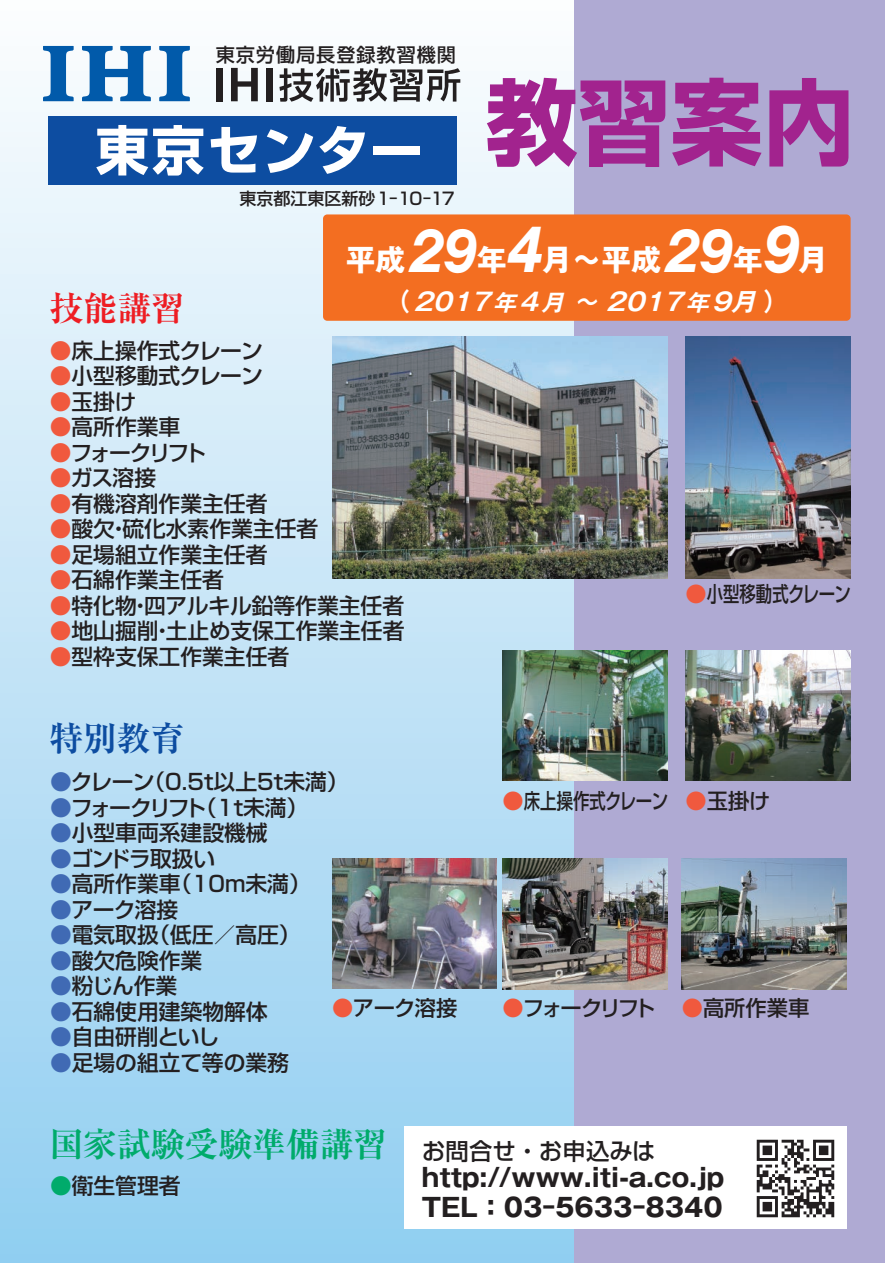
<style>
.page{position:relative;width:885px;height:1263px;background:#fff}
.page>*{position:absolute;margin:0;border:0;box-sizing:border-box;transform-origin:0 0}
.t1{font:700 53.1px "Shin Go Pro";letter-spacing:.03em;color:#fff}
.t2{font:700 33.9px "Ryumin Pro";letter-spacing:-.005em;color:#00ab6b}
.t3{font:700 33.9px "Ryumin Pro";color:#0d4da1}
.t4{font:700 33.9px "Ryumin Pro";color:#ee1d23}
.t5{font:700 29.7px "Gothic MB101 Pro";color:#fff}
.t6{font:700 25.5px/29.7px "Gothic MB101 Pro";color:#231f20}
.t7{font:italic 700 24.45px "Gothic MB101 Pro De";color:#fff}
.t8{font:500 23.4px "Shin Go Pro";color:#231f20}
.t9{font:500 21.75px "Shin Go Pro";color:#231f20}
.t10{font:500 21.75px "Shin Go Pro";letter-spacing:-.13em;color:#231f20}
.t11{font:500 21.75px "Shin Go Pro";letter-spacing:-.07em;color:#231f20}
.t12{font:500 21.75px "Shin Go Pro";letter-spacing:-.04em;color:#231f20}
.t13{font:500 21.75px "Shin Go Pro";letter-spacing:-.03em;color:#231f20}
.t14{font:500 21.3px "Shin Go Pro";letter-spacing:-.005em;color:#231f20;scale:.77 1}
.t15{font:500 21.3px "Shin Go Pro";letter-spacing:-.07em;color:#231f20}
.t16{font:500 21.3px "Shin Go Pro";letter-spacing:-.025em;color:#231f20;scale:.77 1}
.t17{font:500 21.3px "Shin Go Pro";letter-spacing:-.025em;color:#231f20}
.t18{font:500 19.2px "Shin Go Pro";letter-spacing:.05em;color:#231f20}
.t19{font:500 16.95px "Shin Go Pro";color:#231f20}
.s1{font-size:53.1px}
.s2{font-size:57.45px}
.s3{font-style:normal;font-size:25.5px}
.s4{font-size:22.5px}
.s5{color:#f0593e}
.s6{color:#406ab4}
.s7{color:#00ab6b}
</style>
<div class="page">
<div style="left:0;top:0;width:573px;height:1263px;background:linear-gradient(to bottom,#f9fbfd,#91cef1)"></div>
<div style="left:573px;top:0;width:311px;height:1263px;background:#afaad3"></div>
<img style="left:332px;top:337px;width:335px;height:242px">
<img style="left:685px;top:337px;width:165px;height:242px">
<img style="left:685px;top:650px;width:165px;height:131px">
<img style="left:502px;top:650px;width:165px;height:131px">
<img style="left:681px;top:858px;width:165px;height:131px">
<img style="left:502px;top:858px;width:165px;height:131px">
<img style="left:332px;top:858px;width:164px;height:131px">
<div style="left:404px;top:1126px;width:442px;height:103px;background:#fff"></div>
<div style="left:323px;top:214px;width:527px;height:107px;background:#f36e21;border-radius:4px"></div>
<div style="left:216px;top:68px;width:6px;height:33px;background:#231f20"></div>
<svg style="left:231px;top:68px;width:27px;height:33px"></svg>
<div style="left:266px;top:68px;width:7px;height:33px;background:#231f20"></div>
<svg style="left:279px;top:68px;width:181px;height:34px"></svg>
<svg style="left:43px;top:46px;width:31px;height:55px"></svg>
<svg style="left:82px;top:46px;width:69px;height:55px"></svg>
<svg style="left:159px;top:46px;width:31px;height:55px"></svg>
<div style="left:49px;top:117px;width:408px;height:68px;background:#0d4da1"></div>
<svg style="left:487px;top:78px;width:178px;height:89px"></svg>
<svg style="left:672px;top:78px;width:89px;height:89px"></svg>
<svg style="left:769px;top:78px;width:79px;height:89px"></svg>
<img style="left:756px;top:1139px;width:78px;height:78px">
<p class="t18" style="left:216px;top:39px;width:242px">東京労働局長登録教習機関</p>
<h1 class="t1" style="left:96px;top:108px;width:329px">東京センター</h1>
<h2 class="t4" style="left:50px;top:281px;width:137px">技能講習</h2>
<p class="t19" style="left:239px;top:185px;width:217px">東京都江東区新砂1-10-17</p>
<h3 class="t5" style="left:346px;top:235px;width:483px">平成<span class="s1">29</span>年<span class="s2">4</span>月～平成<span class="s1">29</span>年<span class="s2">9</span>月</h3>
<p class="t7" style="left:385px;top:281px;width:405px"><span class="s3">（</span> 2017<span class="s4">年</span>4<span class="s4">月</span>～ 2017<span class="s4">年</span>9月<span class="s3">）</span></p>
<p class="t9" style="left:50px;top:333px;width:215px"><span class="s5">●</span>床上操作式クレーン</p>
<p class="t9" style="left:50px;top:358px;width:215px"><span class="s5">●</span>小型移動式クレーン</p>
<p class="t9" style="left:50px;top:384px;width:88px"><span class="s5">●</span>玉掛け</p>
<p class="t9" style="left:50px;top:409px;width:132px"><span class="s5">●</span>高所作業車</p>
<p class="t10" style="left:50px;top:435px;width:158px"><span class="s5">●</span>フォークリフト</p>
<p class="t9" style="left:50px;top:460px;width:108px"><span class="s5">●</span>ガス溶接</p>
<p class="t9" style="left:50px;top:486px;width:219px"><span class="s5">●</span>有機溶剤作業主任者</p>
<p class="t9" style="left:50px;top:511px;width:270px"><span class="s5">●</span>酸欠・硫化水素作業主任者</p>
<p class="t9" style="left:50px;top:537px;width:219px"><span class="s5">●</span>足場組立作業主任者</p>
<p class="t9" style="left:50px;top:562px;width:176px"><span class="s5">●</span>石綿作業主任者</p>
<p class="t9" style="left:50px;top:588px;width:356px"><span class="s5">●</span>特化物・四アルキル鉛等作業主任者</p>
<p class="t9" style="left:50px;top:613px;width:356px"><span class="s5">●</span>地山掘削・土止め支保工作業主任者</p>
<p class="t9" style="left:50px;top:639px;width:241px"><span class="s5">●</span>型枠支保工作業主任者</p>
<h2 class="t3" style="left:49px;top:711px;width:137px">特別教育</h2>
<p class="t16" style="left:685px;top:577px;width:216px"><span class="s5">●</span>小型移動式クレーン</p>
<p class="t11" style="left:50px;top:764px;width:300px"><span class="s6">●</span>クレーン（0.5ｔ以上5ｔ未満）</p>
<p class="t10" style="left:50px;top:790px;width:260px"><span class="s6">●</span>フォークリフト（1ｔ未満）</p>
<p class="t9" style="left:50px;top:815px;width:219px"><span class="s6">●</span>小型車両系建設機械</p>
<p class="t12" style="left:50px;top:841px;width:167px"><span class="s6">●</span>ゴンドラ取扱い</p>
<p class="t9" style="left:50px;top:866px;width:262px"><span class="s6">●</span>高所作業車（10ｍ未満）</p>
<p class="t9" style="left:50px;top:892px;width:130px"><span class="s6">●</span>アーク溶接</p>
<p class="t9" style="left:50px;top:917px;width:252px"><span class="s6">●</span>電気取扱（低圧／高圧）</p>
<p class="t9" style="left:50px;top:943px;width:154px"><span class="s6">●</span>酸欠危険作業</p>
<p class="t9" style="left:50px;top:968px;width:129px"><span class="s6">●</span>粉じん作業</p>
<p class="t9" style="left:50px;top:994px;width:219px"><span class="s6">●</span>石綿使用建築物解体</p>
<p class="t13" style="left:50px;top:1019px;width:171px"><span class="s6">●</span>自由研削といし</p>
<p class="t9" style="left:50px;top:1045px;width:240px"><span class="s6">●</span>足場の組立て等の業務</p>
<p class="t14" style="left:502px;top:783px;width:349px"><span class="s5">●</span>床上操作式クレーン <span class="s5">●</span>玉掛け</p>
<p class="t17" style="left:332px;top:991px;width:127px"><span class="s5">●</span>アーク溶接</p>
<p class="t15" style="left:502px;top:991px;width:308px"><span class="s5">●</span>フォークリフト <span class="s5">●</span>高所作業車</p>
<h2 class="t2" style="left:49px;top:1117px;width:339px">国家試験受験準備講習</h2>
<p class="t9" style="left:50px;top:1168px;width:132px"><span class="s7">●</span>衛生管理者</p>
<p class="t8" style="left:422px;top:1131px;width:235px">お問合せ・お申込みは</p>
<p class="t6" style="left:422px;top:1159px;width:304px">http://www.iti-a.co.jp<br>TEL：03-5633-8340</p>
</div>
